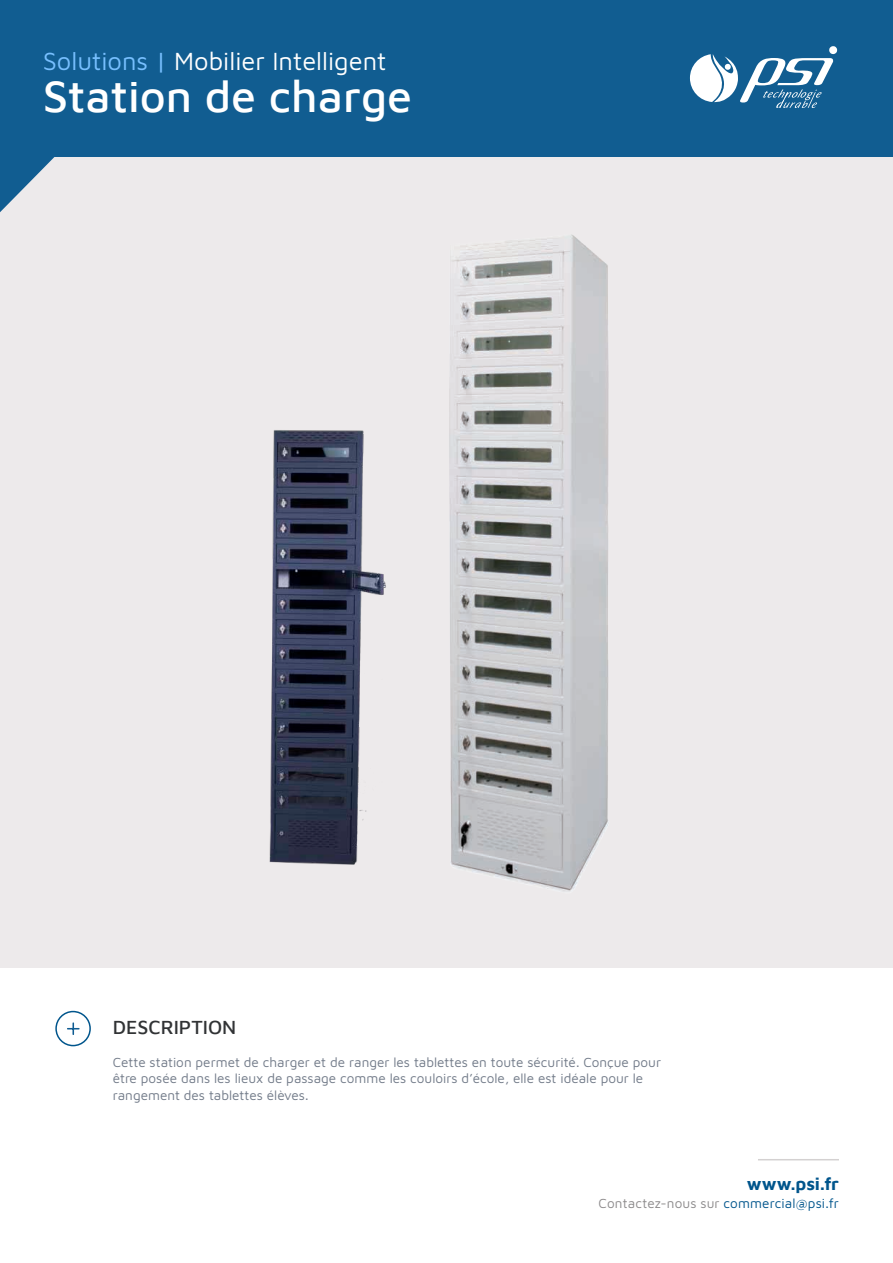
<style>
.page{position:relative;width:893px;height:1263px;background:#fff}
.page>*{position:absolute;margin:0;border:0;box-sizing:border-box;transform-origin:0 0}
.t1{font:500 45px "Maven Pro";color:#fff}
.t2{font:25.5px "Maven Pro";color:#fff}
.t3{font:500 19.5px "Maven Pro";color:#313335}
.t4{font:700 18px "Maven Pro";letter-spacing:-.005em;color:#00558c}
.t5{font:13.5px/16.5px "Maven Pro";color:#717a88}
.t6{font:13.5px "Maven Pro";letter-spacing:.01em;color:#8c8a8b}
.s1{color:#77bffe}
.s2{color:#00558c}
</style>
<div class="page">
<div style="left:0;top:157px;width:893px;height:810px;background:#edeaeb"></div>
<div style="left:0;top:0;width:893px;height:157px;background:#115d91"></div>
<svg style="left:0;top:157px;width:55px;height:55px"></svg>
<hr style="left:758px;top:1159px;width:81px;height:1px;background:#d4d1d1">
<svg style="left:690px;top:46px;width:148px;height:62px"></svg>
<div style="left:55px;top:1011px;width:36px;height:35px;border:2px solid #00558c;border-radius:50%"></div>
<svg style="left:68px;top:1023px;width:11px;height:11px"></svg>
<img style="left:449px;top:234px;width:160px;height:657px">
<img style="left:269px;top:430px;width:117px;height:435px">
<h2 class="t2" style="left:43px;top:44px;width:345px"><span class="s1">Solutions |</span> Mobilier Intelligent</h2>
<h1 class="t1" style="left:43px;top:65px;width:371px">Station de charge</h1>
<h3 class="t3" style="left:113px;top:1013px;width:125px">DESCRIPTION</h3>
<p class="t5" style="left:113px;top:1053px;width:550px">Cette station permet de charger et de ranger les tablettes en toute sécurité. Conçue pour être posée dans les lieux de passage comme les couloirs d’école, elle est idéale pour le rangement des tablettes élèves.</p>
<h3 class="t4" style="left:747px;top:1171px;width:94px">www.psi.fr</h3>
<p class="t6" style="left:599px;top:1194px;width:242px">Contactez-nous sur <span class="s2">commercial@psi.fr</span></p>
</div>
